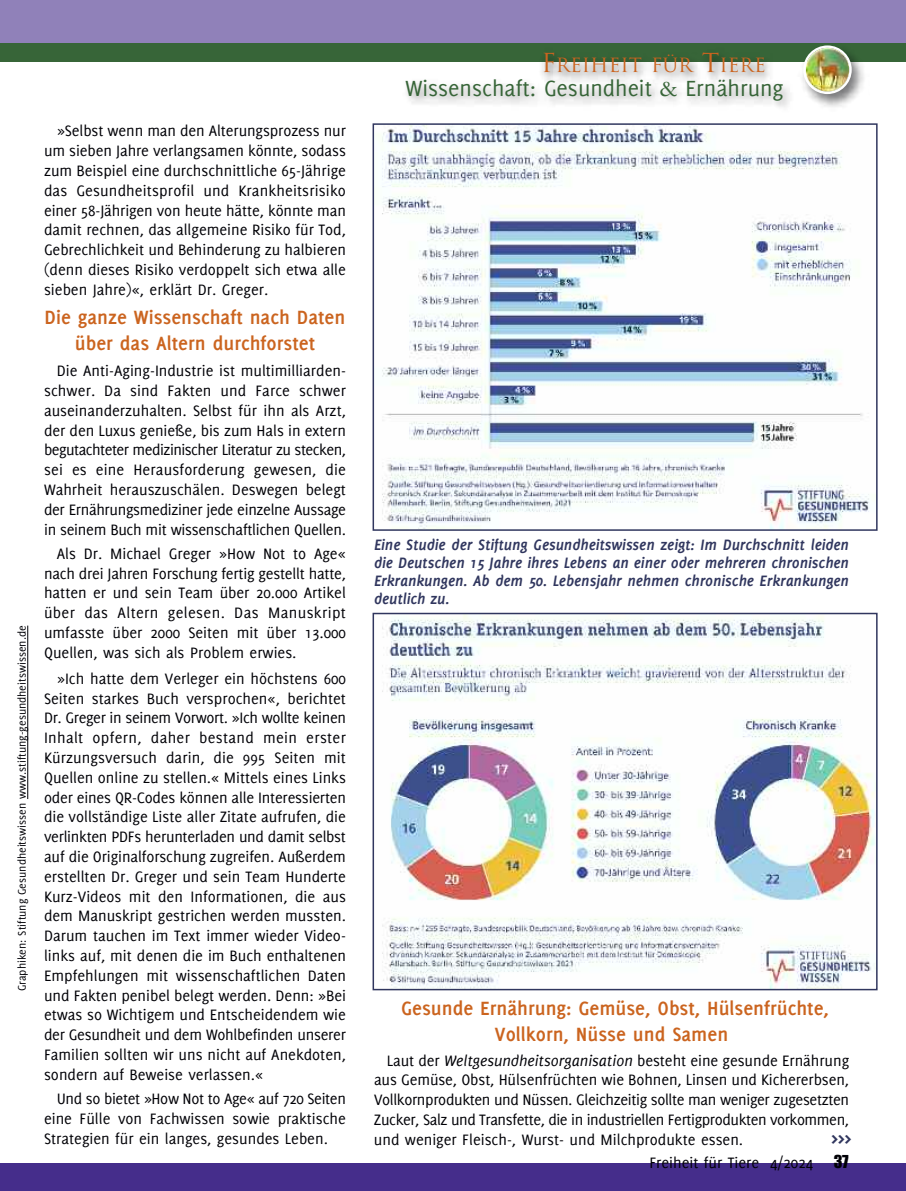
<style>
.page{position:relative;width:906px;height:1191px;background:#fff}
.page>*{position:absolute;margin:0;border:0;box-sizing:border-box;transform-origin:0 0}
.t1{font:24px "Delicious";color:#376538}
.t2{font:700 22.5px "Delicious";color:#30365e}
.t3{font:700 21px/26.2px "Delicious";color:#cb641f;text-align:center}
.t4{font:19.2px "Trajan";color:#cb641f}
.t5{font:16.5px/19.8px "Delicious";color:#000006;text-align:justify}
.t6{font:italic 700 16.5px/18px "Delicious";letter-spacing:-.01em;color:#30365e;text-align:justify}
.t7{font:12px "Delicious";color:#000006}
.s1{font-size:25.5px}
.s2{font-family:"Garamond"}
.s3{font-style:italic}
.s4{font-family:"Impact"}
</style>
<div class="page">
<img style="left:382px;top:138px;width:487px;height:390px">
<div style="left:0;top:1163px;width:906px;height:28px;background:#452d8b"></div>
<div style="left:0;top:0;width:906px;height:44px;background:#9081b9"></div>
<div style="left:0;top:43px;width:906px;height:18px;background:#376538"></div>
<img style="left:824px;top:56px;width:47px;height:51px">
<svg style="left:824px;top:45px;width:27px;height:49px"></svg>
<img style="left:490px;top:45px;width:334px;height:60px">
<img style="left:372px;top:67px;width:435px;height:71px">
<hr style="left:27px;top:625px;width:1px;height:174px;background:#000006">
<img style="left:382px;top:616px;width:492px;height:371px">
<div style="left:372px;top:613px;width:505px;height:377px;border:2px solid #30365e"></div>
<p class="t7" style="left:18px;top:991px;width:367px;rotate:-90deg">Graphiken: Stiftung Gesundheitswissen www.stiftung-gesundheitswissen.de</p>
<p class="t5" style="left:44px;top:122px;width:303px;text-indent:13px">»Selbst wenn man den Alterungsprozess nur um sieben Jahre verlangsamen könnte, sodass zum Beispiel eine durchschnittliche 65-Jährige das Gesundheitsprofil und Krankheitsrisiko einer 58-Jährigen von heute hätte, könnte man damit rechnen, das allgemeine Risiko für Tod, Gebrechlichkeit und Behinderung zu halbieren (denn dieses Risiko verdoppelt sich etwa alle sieben Jahre)«, erklärt Dr. Greger.</p>
<p class="t3" style="left:45px;top:305px;width:302px">Die ganze Wissenschaft nach Daten über das Altern durchforstet</p>
<p class="t5" style="left:44px;top:362px;width:303px;text-indent:13px">Die Anti-Aging-Industrie ist multimilliarden&shy;schwer. Da sind Fakten und Farce schwer auseinanderzuhalten. Selbst für ihn als Arzt, der den Luxus genieße, bis zum Hals in extern begutachteter medizinischer Literatur zu stecken, sei es eine Herausforderung gewesen, die Wahrheit herauszuschälen. Deswegen belegt der Ernährungsmediziner jede einzelne Aussage in seinem Buch mit wissenschaftlichen Quellen.</p>
<p class="t5" style="left:44px;top:544px;width:303px;text-indent:13px">Als Dr. Michael Greger »How Not to Age« nach drei Jahren Forschung fertig gestellt hatte, hatten er und sein Team über 20.000 Artikel über das Altern gelesen. Das Manuskript umfasste über 2000 Seiten mit über 13.000<br>Quellen, was sich als Problem erwies.</p>
<p class="t5" style="left:44px;top:669px;width:303px;text-indent:13px">»Ich hatte dem Verleger ein höchstens 600<br>Seiten starkes Buch versprochen«, berichtet Dr. Greger in seinem Vorwort. »Ich wollte keinen Inhalt opfern, daher bestand mein erster Kürzungsversuch darin, die 995 Seiten mit Quellen online zu stellen.« Mittels eines Links oder eines QR-Codes können alle Interessierten die vollständige Liste aller Zitate aufrufen, die verlinkten PDFs herunterladen und damit selbst auf die Originalforschung zugreifen. Außerdem erstellten Dr. Greger und sein Team Hunderte Kurz-Videos mit den Informationen, die aus dem Manuskript gestrichen werden mussten.<br>Darum tauchen im Text immer wieder Video&shy;links auf, mit denen die im Buch enthaltenen Empfehlungen mit wissenschaftlichen Daten und Fakten penibel belegt werden. Denn: »Bei etwas so Wichtigem und Entscheidendem wie der Gesundheit und dem Wohlbefinden unserer Familien sollten wir uns nicht auf Anekdoten, sondern auf Beweise verlassen.«</p>
<p class="t5" style="left:44px;top:1090px;width:303px;text-indent:13px">Und so bietet »How Not to Age« auf 720 Seiten eine Fülle von Fachwissen sowie praktische Strategien für ein langes, gesundes Leben.</p>
<p class="t4" style="left:541px;top:54px;width:226px"><span class="s1">F</span>REIHEIT FÜR <span class="s1">T</span>IERE</p>
<h1 class="t1" style="left:405px;top:79px;width:380px">Wissenschaft: Gesundheit <span class="s2">&amp;</span> Ernährung</h1>
<p class="t6" style="left:374px;top:536px;width:476px">Eine Studie der Stiftung Gesundheitswissen zeigt: Im Durchschnitt leiden die Deutschen 15 Jahre ihres Lebens an einer oder mehreren chronischen Erkrankungen. Ab dem 50. Lebensjahr nehmen chronische Erkrankungen deutlich zu.</p>
<p class="t3" style="left:401px;top:996px;width:429px">Gesunde Ernährung: Gemüse, Obst, Hülsenfrüchte,<br>Vollkorn, Nüsse und Samen</p>
<p class="t5" style="left:374px;top:1051px;width:477px;text-indent:13px">Laut der <span class="s3">Weltgesundheitsorganisation</span> besteht eine gesunde Ernährung aus Gemüse, Obst, Hülsenfrüchten wie Bohnen, Linsen und Kichererbsen, Vollkornprodukten und Nüssen. Gleichzeitig sollte man weniger zugesetzten Zucker, Salz und Transfette, die in industriellen Fertigprodukten vorkommen, und weniger Fleisch-, Wurst- und Milchprodukte essen.</p>
<h2 class="t2" style="left:831px;top:1129px;width:22px">&gt;&gt;&gt;</h2>
<p class="t5" style="left:649px;top:1154px;width:201px">Freiheit für Tiere 4/2024 <span class="s4">37</span></p>
</div>
